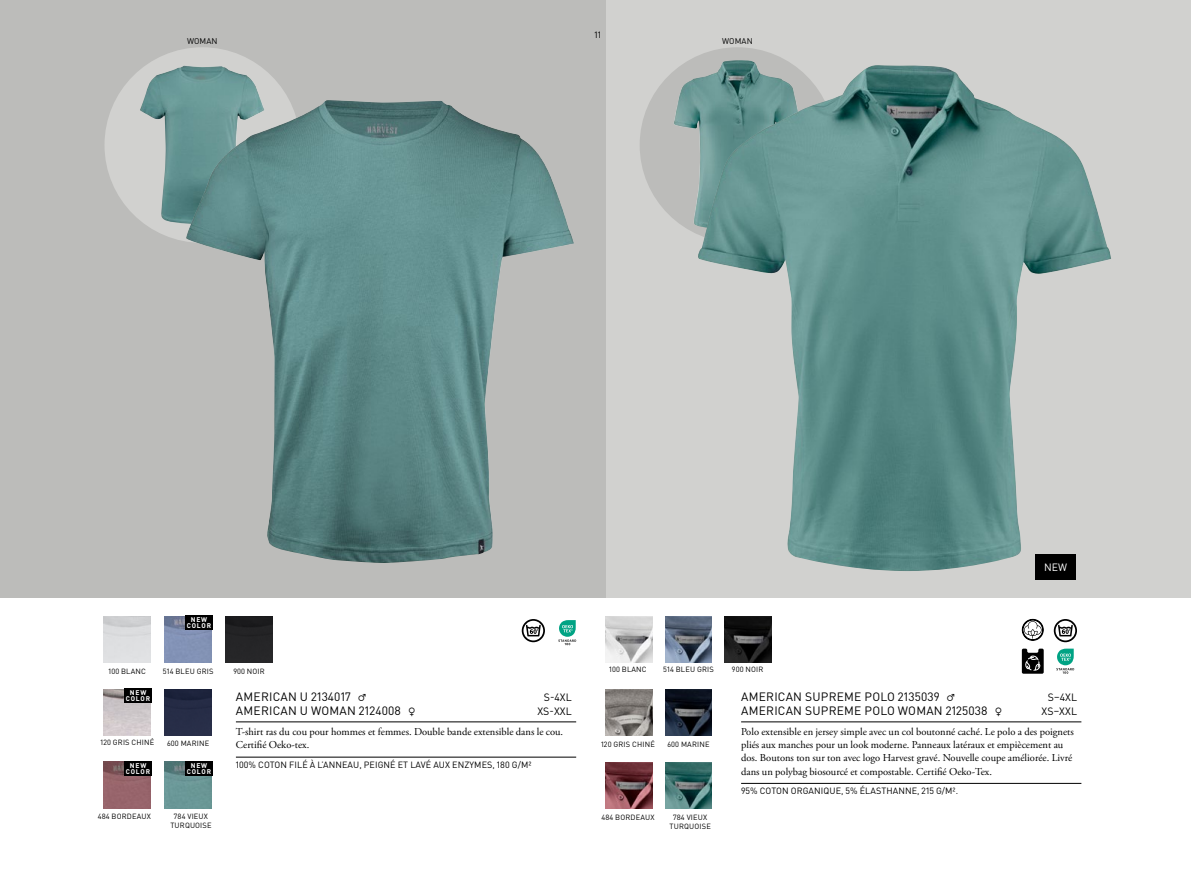
<style>
.page{position:relative;width:1191px;height:893px;background:#fff}
.page>*{position:absolute;margin:0;border:0;box-sizing:border-box;transform-origin:0 0}
.NAMN_H_21{font:12px "DIN Pro";letter-spacing:.02em;color:#000}
.BRÖD-H2021{font:10.5px/13.2px "Adobe Garamond Pro";color:#000}
.NAMN_H_21-2{font:10.5px "DIN Pro";letter-spacing:.01em;color:#000}
.BRÖDM20{font:10.5px "DIN Pro";color:#fff}
.Specs-H2021{font:9px "DIN Pro";letter-spacing:.01em;color:#000}
.Colors-H2021{font:8.25px "DIN Pro";letter-spacing:.01em;color:#000}
.BRÖDM20-2{font:7.5px/9px "DIN Pro";letter-spacing:.02em;color:#000;text-align:center}
.t1{font:700 6.75px/5.6px "DIN Pro";letter-spacing:.13em;color:#fff;text-align:center}
</style>
<div class="page">
<div style="left:605px;top:0;width:586px;height:597px;background:#d1d1cf"></div>
<div style="left:0;top:0;width:605px;height:597px;background:#bcbcba"></div>
<img style="left:165px;top:616px;width:47px;height:47px">
<img style="left:226px;top:616px;width:46px;height:47px">
<img style="left:606px;top:616px;width:47px;height:47px">
<img style="left:665px;top:616px;width:47px;height:47px">
<img style="left:724px;top:616px;width:47px;height:47px">
<img style="left:606px;top:689px;width:47px;height:47px">
<img style="left:665px;top:689px;width:47px;height:47px">
<img style="left:606px;top:762px;width:47px;height:47px">
<img style="left:665px;top:762px;width:47px;height:47px">
<img style="left:165px;top:689px;width:47px;height:47px">
<img style="left:104px;top:762px;width:47px;height:47px">
<img style="left:104px;top:689px;width:47px;height:47px">
<img style="left:165px;top:762px;width:47px;height:47px">
<svg style="left:1053px;top:619px;width:24px;height:23px"></svg>
<svg style="left:522px;top:619px;width:23px;height:23px"></svg>
<svg style="left:558px;top:620px;width:18px;height:25px"></svg>
<div style="left:185px;top:761px;width:28px;height:15px;background:#000"></div>
<div style="left:185px;top:615px;width:28px;height:15px;background:#000"></div>
<div style="left:124px;top:761px;width:28px;height:15px;background:#000"></div>
<div style="left:124px;top:688px;width:28px;height:15px;background:#000"></div>
<svg style="left:1021px;top:619px;width:23px;height:22px"></svg>
<svg style="left:1056px;top:649px;width:18px;height:25px"></svg>
<svg style="left:1021px;top:649px;width:22px;height:25px"></svg>
<div style="left:639px;top:47px;width:196px;height:196px;background:#bcbcba;border-radius:50%"></div>
<img style="left:672px;top:60px;width:84px;height:170px">
<div style="left:104px;top:47px;width:196px;height:196px;background:#d1d1cf;border-radius:50%"></div>
<img style="left:140px;top:66px;width:121px;height:158px">
<img style="left:185px;top:100px;width:389px;height:463px">
<img style="left:696px;top:65px;width:415px;height:506px">
<hr style="left:236px;top:722px;width:340px;height:1px;background:#000">
<hr style="left:236px;top:757px;width:340px;height:1px;background:#000">
<hr style="left:741px;top:722px;width:340px;height:1px;background:#000">
<hr style="left:741px;top:783px;width:340px;height:1px;background:#000">
<div style="left:1035px;top:554px;width:40px;height:26px;background:#000"></div>
<p class="Specs-H2021" style="left:594px;top:29px;width:8px">11</p>
<p class="Colors-H2021" style="left:187px;top:35px;width:32px">WOMAN</p>
<p class="Colors-H2021" style="left:722px;top:35px;width:32px">WOMAN</p>
<p class="BRÖDM20" style="left:1044px;top:560px;width:24px">NEW</p>
<p class="t1" style="left:187px;top:617px;width:26px">NEW<br>COLOR</p>
<p class="BRÖDM20-2" style="left:108px;top:666px;width:39px">100 BLANC</p>
<p class="BRÖDM20-2" style="left:163px;top:666px;width:52px">514 BLEU GRIS</p>
<p class="BRÖDM20-2" style="left:233px;top:666px;width:33px">900 NOIR</p>
<p class="BRÖDM20-2" style="left:609px;top:664px;width:39px">100 BLANC</p>
<p class="BRÖDM20-2" style="left:663px;top:664px;width:52px">514 BLEU GRIS</p>
<p class="BRÖDM20-2" style="left:732px;top:664px;width:33px">900 NOIR</p>
<p class="t1" style="left:126px;top:690px;width:26px">NEW<br>COLOR</p>
<p class="BRÖDM20-2" style="left:100px;top:738px;width:55px">120 GRIS CHINÉ</p>
<p class="t1" style="left:126px;top:762px;width:26px">NEW<br>COLOR</p>
<p class="BRÖDM20-2" style="left:167px;top:739px;width:43px">600 MARINE</p>
<p class="t1" style="left:187px;top:762px;width:26px">NEW<br>COLOR</p>
<p class="NAMN_H_21" style="left:236px;top:689px;width:133px">AMERICAN U 2134017 ♂</p>
<p class="NAMN_H_21-2" style="left:544px;top:690px;width:30px">S-4XL</p>
<p class="NAMN_H_21" style="left:236px;top:702px;width:181px">AMERICAN U WOMAN 2124008 ♀</p>
<p class="NAMN_H_21-2" style="left:537px;top:704px;width:36px">XS-XXL</p>
<p class="BRÖD-H2021" style="left:236px;top:726px;width:329px">T-shirt ras du cou pour hommes et femmes. Double bande extensible dans le cou.<br>Certifié Oeko-tex.</p>
<p class="Specs-H2021" style="left:236px;top:758px;width:297px">100% COTON FILÉ À L’ANNEAU, PEIGNÉ ET LAVÉ AUX ENZYMES, 180 G/M²</p>
<p class="BRÖDM20-2" style="left:601px;top:739px;width:55px">120 GRIS CHINÉ</p>
<p class="BRÖDM20-2" style="left:667px;top:739px;width:43px">600 MARINE</p>
<p class="NAMN_H_21" style="left:741px;top:689px;width:216px">AMERICAN SUPREME POLO 2135039 ♂</p>
<p class="NAMN_H_21-2" style="left:1048px;top:690px;width:31px">S–4XL</p>
<p class="NAMN_H_21" style="left:741px;top:702px;width:263px">AMERICAN SUPREME POLO WOMAN 2125038 ♀</p>
<p class="NAMN_H_21-2" style="left:1041px;top:704px;width:37px">XS–XXL</p>
<p class="BRÖD-H2021" style="left:741px;top:726px;width:334px">Polo extensible en jersey simple avec un col boutonné caché. Le polo a des poignets pliés aux manches pour un look moderne. Panneaux latéraux et empiècement au dos. Boutons ton sur ton avec logo Harvest gravé. Nouvelle coupe améliorée. Livré dans un polybag biosourcé et compostable. Certifié Oeko-Tex.</p>
<p class="Specs-H2021" style="left:741px;top:785px;width:218px">95% COTON ORGANIQUE, 5% ÉLASTHANNE, 215 G/M².</p>
<p class="BRÖDM20-2" style="left:98px;top:812px;width:55px">484 BORDEAUX</p>
<p class="BRÖDM20-2" style="left:170px;top:812px;width:43px">784 VIEUX<br>TURQUOISE</p>
<p class="BRÖDM20-2" style="left:601px;top:812px;width:55px">484 BORDEAUX</p>
<p class="BRÖDM20-2" style="left:669px;top:812px;width:43px">784 VIEUX<br>TURQUOISE</p>
</div>
